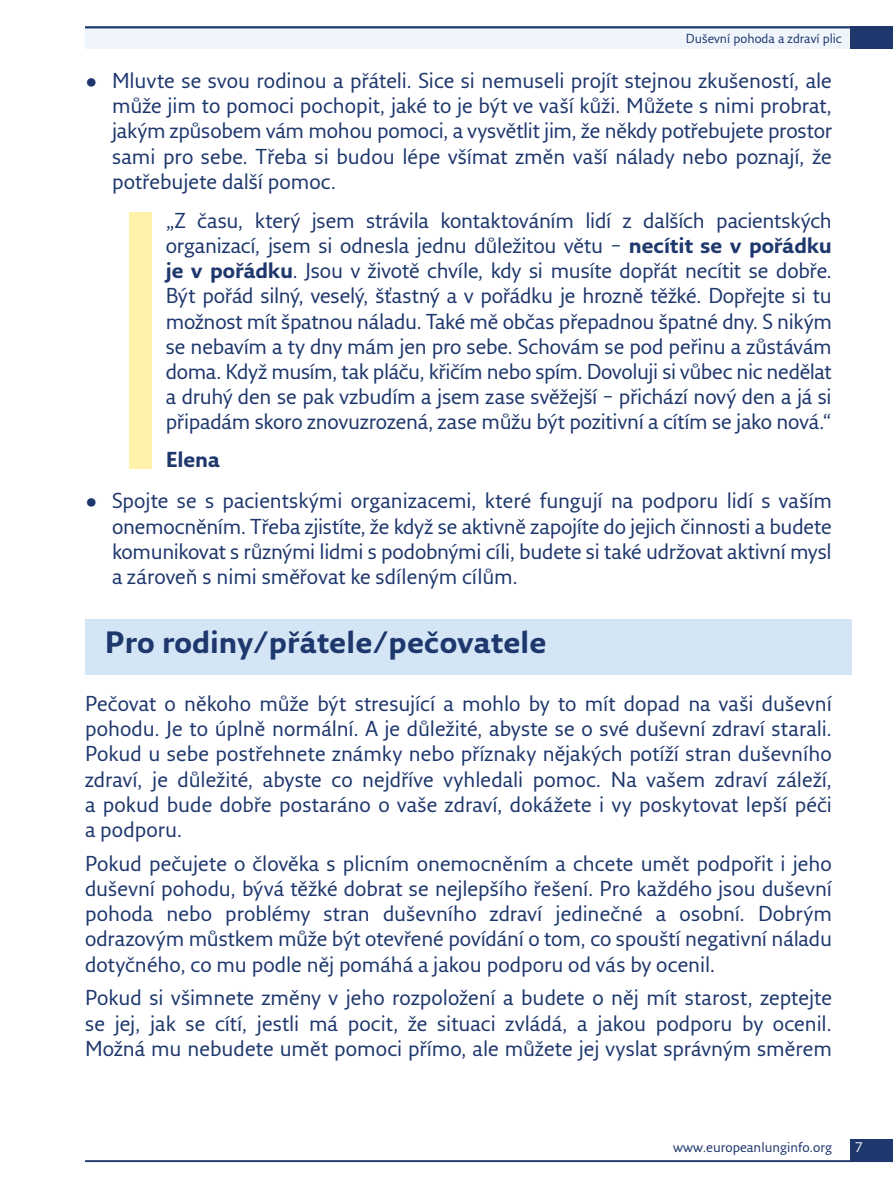
<style>
.page{position:relative;width:893px;height:1191px;background:#fff}
.page>*{position:absolute;margin:0;border:0;box-sizing:border-box;transform-origin:0 0}
.t1{font:700 30px "Fresco Sans Pro";color:#1e376d}
.H___B-head{font:21px/25.2px "Fresco Sans Pro";color:#1e376d;text-align:justify}
.H___B-head-2{font:700 21px "Fresco Sans Pro";letter-spacing:-.015em;color:#1e376d}
.Running_foot_left{font:13.5px "Fresco Sans Pro";color:#1e376d}
.Folio_left{font:13.5px "Fresco Sans Pro";color:#fff}
.Running_head_left{font:12.75px "Fresco Sans Pro";color:#1e376d}
.s1{font-weight:700}
</style>
<div class="page">
<div style="left:85px;top:26px;width:808px;height:23px;background:#eff5fb"></div>
<div style="left:850px;top:26px;width:43px;height:23px;background:#1e376d"></div>
<div style="left:850px;top:1138px;width:43px;height:23px;background:#1e376d"></div>
<hr style="left:85px;top:26px;width:808px;height:2px;background:#1e376d">
<hr style="left:85px;top:1160px;width:808px;height:2px;background:#1e376d">
<div style="left:129px;top:212px;width:23px;height:257px;background:#fff0aa"></div>
<div style="left:85px;top:619px;width:766px;height:55px;background:#d4e5f5"></div>
<p class="Running_head_left" style="left:686px;top:30px;width:157px">Duševní pohoda a zdraví plic</p>
<p class="H___B-head" style="left:112px;top:67px;width:721px;text-indent:-27px">• Mluvte se svou rodinou a přáteli. Sice si nemuseli projít stejnou zkušeností, ale může jim to pomoci pochopit, jaké to je být ve vaší kůži. Můžete s nimi probrat, jakým způsobem vám mohou pomoci, a vysvětlit jim, že někdy potřebujete prostor sami pro sebe. Třeba si budou lépe všímat změn vaší nálady nebo poznají, že potřebujete další pomoc.</p>
<p class="H___B-head" style="left:166px;top:207px;width:668px">„Z času, který jsem strávila kontaktováním lidí z dalších pacientských organizací, jsem si odnesla jednu důležitou větu – <span class="s1">necítit se v pořádku je v pořádku</span>. Jsou v životě chvíle, kdy si musíte dopřát necítit se dobře.<br>Být pořád silný, veselý, šťastný a v pořádku je hrozně těžké. Dopřejte si tu možnost mít špatnou náladu. Také mě občas přepadnou špatné dny. S nikým se nebavím a ty dny mám jen pro sebe. Schovám se pod peřinu a zůstávám doma. Když musím, tak pláču, křičím nebo spím. Dovoluji si vůbec nic nedělat a druhý den se pak vzbudím a jsem zase svěžejší – přichází nový den a já si připadám skoro znovuzrozená, zase můžu být pozitivní a cítím se jako nová.“</p>
<p class="H___B-head-2" style="left:166px;top:447px;width:56px">Elena</p>
<p class="H___B-head" style="left:112px;top:488px;width:721px;text-indent:-27px">• Spojte se s pacientskými organizacemi, které fungují na podporu lidí s vaším onemocněním. Třeba zjistíte, že když se aktivně zapojíte do jejich činnosti a budete komunikovat s různými lidmi s podobnými cíli, budete si také udržovat aktivní mysl a zároveň s nimi směřovat ke sdíleným cílům.</p>
<p class="t1" style="left:105px;top:623px;width:443px">Pro rodiny/přátele/pečovatele</p>
<p class="H___B-head" style="left:85px;top:690px;width:748px">Pečovat o někoho může být stresující a mohlo by to mít dopad na vaši duševní pohodu. Je to úplně normální. A je důležité, abyste se o své duševní zdraví starali.<br>Pokud u sebe postřehnete známky nebo příznaky nějakých potíží stran duševního zdraví, je důležité, abyste co nejdříve vyhledali pomoc. Na vašem zdraví záleží, a pokud bude dobře postaráno o vaše zdraví, dokážete i vy poskytovat lepší péči a podporu.</p>
<p class="H___B-head" style="left:85px;top:850px;width:749px">Pokud pečujete o člověka s plicním onemocněním a chcete umět podpořit i jeho duševní pohodu, bývá těžké dobrat se nejlepšího řešení. Pro každého jsou duševní pohoda nebo problémy stran duševního zdraví jedinečné a osobní. Dobrým odrazovým můstkem může být otevřené povídání o tom, co spouští negativní náladu dotyčného, co mu podle něj pomáhá a jakou podporu od vás by ocenil.</p>
<p class="H___B-head" style="left:85px;top:984px;width:748px">Pokud si všimnete změny v jeho rozpoložení a budete o něj mít starost, zeptejte se jej, jak se cítí, jestli má pocit, že situaci zvládá, a jakou podporu by ocenil.<br>Možná mu nebudete umět pomoci přímo, ale můžete jej vyslat správným směrem</p>
<p class="Running_foot_left" style="left:673px;top:1138px;width:160px">www.europeanlunginfo.org</p>
<p class="Folio_left" style="left:855px;top:1139px;width:10px">7</p>
</div>
